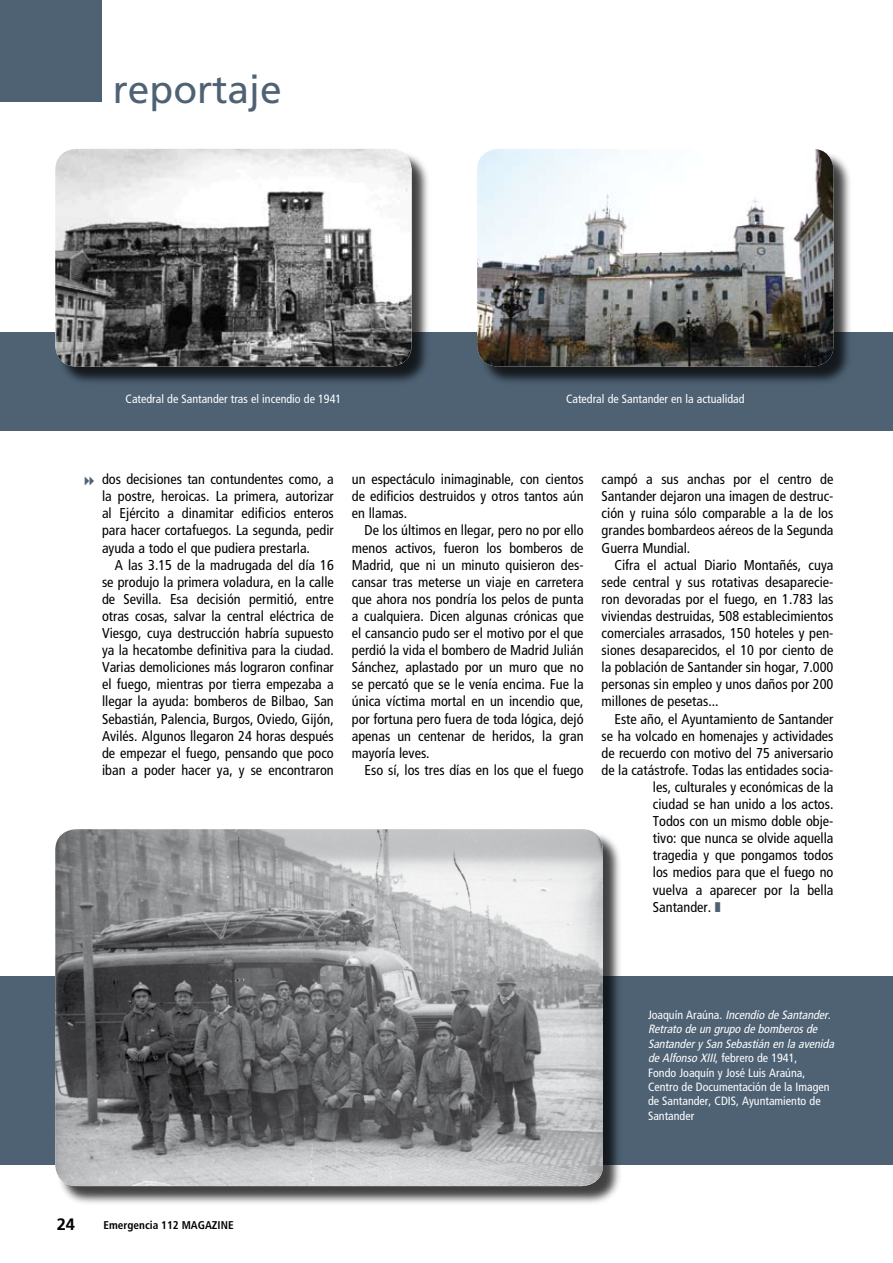
<style>
.page{position:relative;width:893px;height:1263px;background:#fff}
.page>*{position:absolute;margin:0;border:0;box-sizing:border-box;transform-origin:0 0}
.t1{font:39px "Frutiger";color:#4e6274}
.t2{font:700 16.5px "Frutiger";color:#000}
.t3{font:condensed 14.25px/17.1px "Frutiger";color:#000;text-align:justify}
.t4{font:condensed 12px/14.4px "Frutiger";color:#fff}
.t5{font:700 condensed 11.25px "Frutiger";color:#000}
.s1{color:#4e6274}
.s2{font-style:italic}
</style>
<div class="page">
<div style="left:0;top:332px;width:893px;height:99px;background:#4e6274"></div>
<div style="left:0;top:0;width:102px;height:102px;background:#4e6274"></div>
<div style="left:57px;top:150px;width:375px;height:237px;background:#000;opacity:.75"></div>
<img style="left:55px;top:149px;width:357px;height:217px;border-radius:21px">
<div style="left:478px;top:150px;width:376px;height:237px;background:#000;opacity:.75"></div>
<img style="left:477px;top:149px;width:356px;height:217px;border-radius:21px">
<div style="left:0;top:976px;width:893px;height:189px;background:#4e6274"></div>
<div style="left:57px;top:830px;width:565px;height:376px;background:#000;opacity:.75"></div>
<img style="left:55px;top:829px;width:548px;height:357px;border-radius:21px">
<h1 class="t1" style="left:113px;top:66px;width:171px">reportaje</h1>
<p class="t4" style="left:126px;top:391px;width:217px">Catedral de Santander tras el incendio de 1941</p>
<p class="t4" style="left:566px;top:391px;width:180px">Catedral de Santander en la actualidad</p>
<p class="t3" style="left:102px;top:471px;width:233px">dos decisiones tan contundentes como, a la postre, heroicas. La primera, autorizar al Ejército a dinamitar edificios enteros para hacer cortafuegos. La segunda, pedir ayuda a todo el que pudiera prestarla.</p>
<p class="t3" style="left:102px;top:556px;width:233px;text-indent:13px">A las 3.15 de la madrugada del día 16 se produjo la primera voladura, en la calle de Sevilla. Esa decisión permitió, entre otras cosas, salvar la central eléctrica de Viesgo, cuya destrucción habría supuesto ya la hecatombe definitiva para la ciudad.<br>Varias demoliciones más lograron confinar el fuego, mientras por tierra empezaba a llegar la ayuda: bomberos de Bilbao, San Sebastián, Palencia, Burgos, Oviedo, Gijón, Avilés. Algunos llegaron 24 horas después de empezar el fuego, pensando que poco iban a poder hacer ya, y se encontraron</p>
<p class="t3" style="left:352px;top:471px;width:233px">un espectáculo inimaginable, con cientos de edificios destruidos y otros tantos aún en llamas.</p>
<p class="t3" style="left:352px;top:522px;width:233px;text-indent:13px">De los últimos en llegar, pero no por ello menos activos, fueron los bomberos de Madrid, que ni un minuto quisieron des&shy;cansar tras meterse un viaje en carretera que ahora nos pondría los pelos de punta a cualquiera. Dicen algunas crónicas que el cansancio pudo ser el motivo por el que perdió la vida el bombero de Madrid Julián Sánchez, aplastado por un muro que no se percató que se le venía encima. Fue la única víctima mortal en un incendio que, por fortuna pero fuera de toda lógica, dejó apenas un centenar de heridos, la gran mayoría leves.</p>
<p class="t3" style="left:365px;top:761px;width:221px">Eso sí, los tres días en los que el fuego</p>
<p class="t3" style="left:602px;top:471px;width:233px">campó a sus anchas por el centro de Santander dejaron una imagen de destruc&shy;ción y ruina sólo comparable a la de los grandes bombardeos aéreos de la Segunda Guerra Mundial.</p>
<p class="t3" style="left:602px;top:556px;width:233px;text-indent:13px">Cifra el actual Diario Montañés, cuya sede central y sus rotativas desaparecie&shy;ron devoradas por el fuego, en 1.783 las viviendas destruidas, 508 establecimientos comerciales arrasados, 150 hoteles y pen&shy;siones desaparecidos, el 10 por ciento de la población de Santander sin hogar, 7.000 personas sin empleo y unos daños por 200 millones de pesetas...</p>
<p class="t3" style="left:614px;top:710px;width:221px">Este año, el Ayuntamiento de Santander</p>
<p class="t3" style="left:602px;top:727px;width:233px">se ha volcado en homenajes y actividades</p>
<p class="t3" style="left:602px;top:744px;width:233px">de recuerdo con motivo del 75 aniversario</p>
<p class="t3" style="left:602px;top:761px;width:233px">de la catástrofe. Todas las entidades socia-</p>
<p class="t3" style="left:653px;top:778px;width:182px">les, culturales y económicas de la</p>
<p class="t3" style="left:653px;top:796px;width:182px">ciudad se han unido a los actos.</p>
<p class="t3" style="left:653px;top:813px;width:182px">Todos con un mismo doble obje-</p>
<p class="t3" style="left:653px;top:830px;width:182px">tivo: que nunca se olvide aquella</p>
<p class="t3" style="left:653px;top:847px;width:182px">tragedia y que pongamos todos</p>
<p class="t3" style="left:653px;top:864px;width:182px">los medios para que el fuego no</p>
<p class="t3" style="left:653px;top:881px;width:182px">vuelva a aparecer por la bella</p>
<p class="t3" style="left:653px;top:898px;width:69px">Santander. <span class="s1">❚</span></p>
<p class="t2" style="left:57px;top:1214px;width:20px">24</p>
<p class="t5" style="left:104px;top:1218px;width:132px">Emergencia 112 MAGAZINE</p>
<p class="t4" style="left:648px;top:1008px;width:190px">J o a q u í n A r a ú n a . <span class="s2">Incendio deSantander.<br>Retrato deun grupo debomberosde<br>SantanderySan Sebastián en laavenida deAlfonso XIII</span>, febrero de 1941,<br>Fondo Joaquín y José Luis Araúna,<br>Centro de Documentación de la Imagen de Santander, CDIS, Ayuntamiento de<br>Santander</p>
</div>
